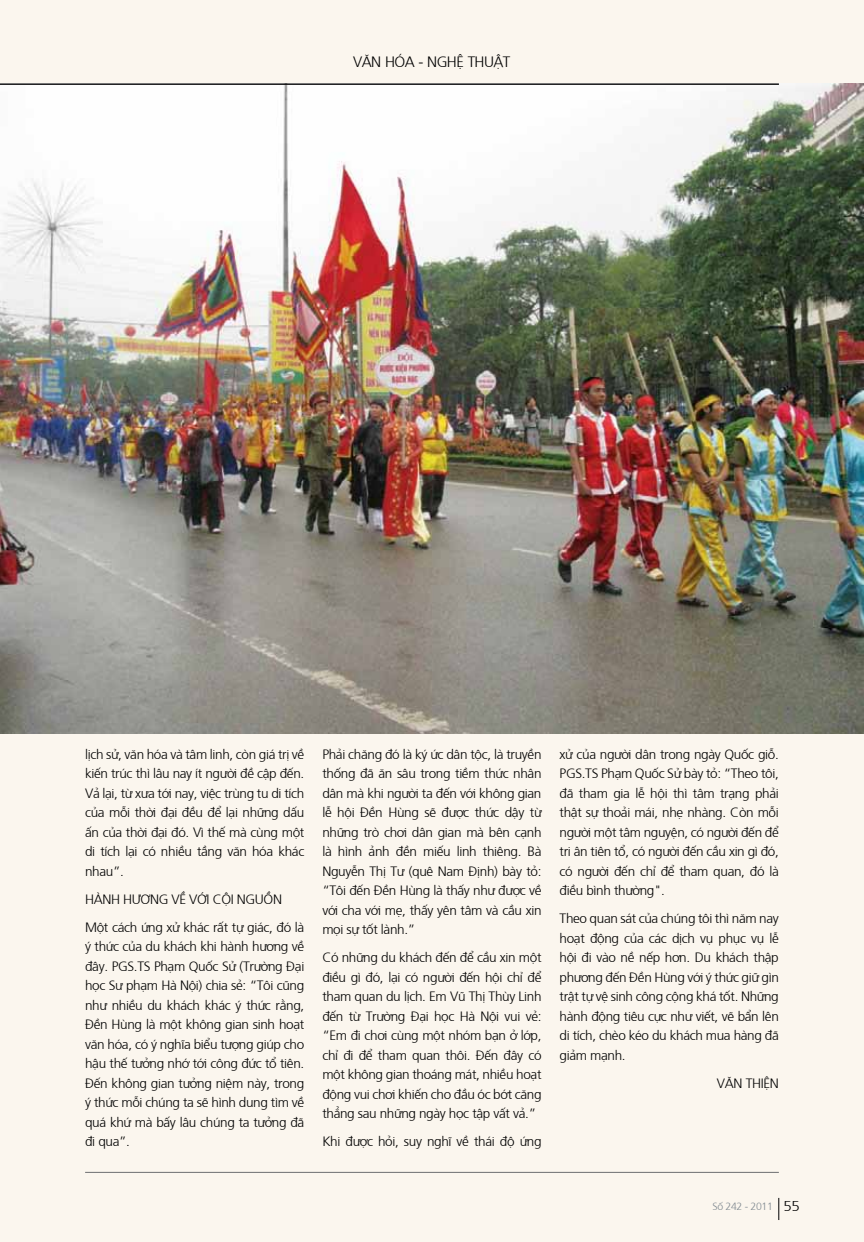
<style>
.page{position:relative;width:864px;height:1242px;background:#fff}
.page>*{position:absolute;margin:0;border:0;box-sizing:border-box;transform-origin:0 0}
.t1{font:300 15px "Frutiger";letter-spacing:-.04em;color:#000}
.t2{font:300 13.5px/19.5px "Frutiger";letter-spacing:-.025em;color:#000;text-align:justify}
.t3{font:300 10.5px "Frutiger";letter-spacing:-.03em;color:#828b92}
.s1{font-size:14.25px;color:#000}
</style>
<div class="page">
<div style="left:0;top:0;width:863px;height:1242px;background:#fbf6ee"></div>
<img style="left:0;top:84px;width:863px;height:649px">
<hr style="left:0;top:84px;width:778px;height:1px;background:#0a0a0b">
<hr style="left:85px;top:1172px;width:693px;height:1px;background:#6d6e71">
<svg style="left:778px;top:1198px;width:1px;height:22px"></svg>
<p class="t1" style="left:353px;top:51px;width:150px">VĂN HÓA - NGHỆ THUẬT</p>
<p class="t2" style="left:85px;top:743px;width:221px">lịch sử, văn hóa và tâm linh, còn giá trị về kiến trúc thì lâu nay ít người đề cập đến.<br>Vả lại, từ xưa tới nay, việc trùng tu di tích của mỗi thời đại đều để lại những dấu ấn của thời đại đó. Vì thế mà cùng một di tích lại có nhiều tầng văn hóa khác nhau”.</p>
<p class="t2" style="left:85px;top:884px;width:220px;line-height:28px">Hành hương về với cội nguồn<br>Một cách ứng xử khác rất tự giác, đó là</p>
<p class="t2" style="left:85px;top:936px;width:221px">ý thức của du khách khi hành hương về đây. PGS.TS Phạm Quốc Sử (Trường Đại học Sư phạm Hà Nội) chia sẻ: “Tôi cũng như nhiều du khách khác ý thức rằng, Đền Hùng là một không gian sinh hoạt văn hóa, có ý nghĩa biểu tượng giúp cho hậu thế tưởng nhớ tới công đức tổ tiên.<br>Đến không gian tưởng niệm này, trong ý thức mỗi chúng ta sẽ hình dung tìm về quá khứ mà bấy lâu chúng ta tưởng đã đi qua”.</p>
<p class="t2" style="left:322px;top:743px;width:221px">Phải chăng đó là ký ức dân tộc, là truyền thống đã ăn sâu trong tiềm thức nhân dân mà khi người ta đến với không gian lễ hội Đền Hùng sẽ được thức dậy từ những trò chơi dân gian mà bên cạnh là hình ảnh đền miếu linh thiêng. Bà Nguyễn Thị Tư (quê Nam Định) bày tỏ: “Tôi đến Đền Hùng là thấy như được về với cha với mẹ, thấy yên tâm và cầu xin mọi sự tốt lành.”</p>
<p class="t2" style="left:322px;top:947px;width:221px">C ó những du khách đến để cầu xin một điều gì đó, lại có người đến hội chỉ để tham quan du lịch. Em Vũ Thị Thùy Linh đến từ Trường Đại học Hà Nội vui vẻ: “Em đi chơi cùng một nhóm bạn ở lớp, chỉ đi để tham quan thôi. Đến đây có một không gian thoáng mát, nhiều hoạt động vui chơi khiến cho đầu óc bớt căng thẳng sau những ngày học tập vất vả.”</p>
<p class="t2" style="left:322px;top:1131px;width:220px">Khi được hỏi, suy nghĩ về thái độ ứng</p>
<p class="t2" style="left:559px;top:743px;width:221px">xử của người dân trong ngày Quốc giỗ.<br>PGS.TS Phạm Quốc Sử bày tỏ: “Theo tôi, đã tham gia lễ hội thì tâm trạng phải thật sự thoải mái, nhẹ nhàng. Còn mỗi người một tâm nguyện, có người đến để tri ân tiên tổ, có người đến cầu xin gì đó, có người đến chỉ để tham quan, đó là điều bình thường".</p>
<p class="t2" style="left:559px;top:907px;width:221px">Theo quan sát của chúng tôi thì năm nay hoạt động của các dịch vụ phục vụ lễ hội đi vào nề nếp hơn. Du khách thập phương đến Đền Hùng với ý thức giữ gìn trật tự vệ sinh công cộng khá tốt. Những hành động tiêu cực như viết, vẽ bẩn lên di tích, chèo kéo du khách mua hàng đã giảm mạnh.</p>
<p class="t2" style="left:716px;top:1072px;width:63px">Văn Thiện</p>
<p class="t3" style="left:712px;top:1198px;width:89px">Số 242 - 2011 <span class="s1">55</span></p>
</div>
